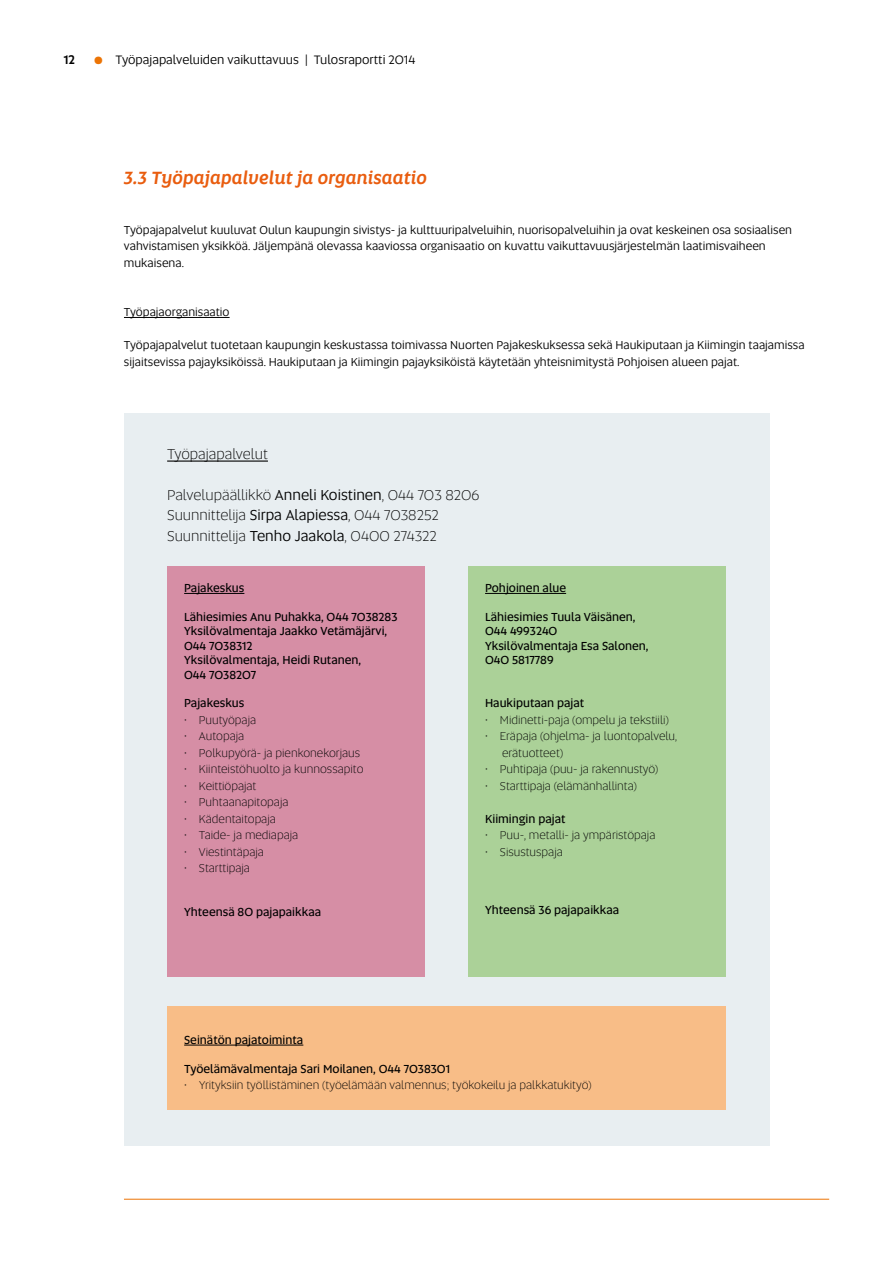
<style>
.page{position:relative;width:893px;height:1263px;background:#fff}
.page>*{position:absolute;margin:0;border:0;box-sizing:border-box;transform-origin:0 0}
.t1{font:italic 500 18px "Altis";color:#e95d0f}
.t2{font:300 15px/20.2px "Altis";color:#000}
.t3{font:12.75px "Altis";color:#000}
.t4{font:500 12.75px "Altis";color:#000}
.t5{font:12px/16.5px "Altis";color:#000}
.t6{font:300 12px/16.5px "Altis";color:#000}
.t7{font:12px/14.4px "Altis";color:#000}
.s1{color:#ec7405}
.s2{font-weight:400}
</style>
<div class="page">
<hr style="left:124px;top:1199px;width:705px;height:1px;background:#ec7405">
<hr style="left:124px;top:317px;width:106px;height:1px;background:#000">
<div style="left:124px;top:413px;width:645px;height:733px;background:#e8eef1"></div>
<div style="left:167px;top:567px;width:258px;height:410px;background:#d68ea5"></div>
<hr style="left:184px;top:593px;width:60px;height:1px;background:#000">
<div style="left:468px;top:567px;width:258px;height:410px;background:#abd198"></div>
<hr style="left:167px;top:460px;width:101px;height:2px;background:#000">
<hr style="left:485px;top:593px;width:81px;height:1px;background:#000">
<div style="left:167px;top:1006px;width:559px;height:103px;background:#f8bd87"></div>
<hr style="left:184px;top:1045px;width:119px;height:1px;background:#000">
<p class="t4" style="left:64px;top:50px;width:13px">12</p>
<p class="t3" style="left:93px;top:51px;width:323px"><span class="s1">○</span> Työpajapalveluiden vaikuttavuus | Tulosraportti 2014</p>
<h1 class="t1" style="left:124px;top:165px;width:305px">3.3 Työpajapalvelut ja organisaatio</h1>
<p class="t5" style="left:124px;top:221px;width:670px">Työpajapalvelut kuuluvat Oulun kaupungin sivistys- ja kulttuuripalveluihin, nuorisopalveluihin ja ovat keskeinen osa sosiaalisen vahvistamisen yksikköä. Jäljempänä olevassa kaaviossa organisaatio on kuvattu vaikuttavuusjärjestelmän laatimisvaiheen mukaisena.</p>
<p class="t5" style="left:124px;top:303px;width:107px">Työpajaorganisaatio</p>
<p class="t5" style="left:124px;top:336px;width:682px">Työpajapalvelut tuotetaan kaupungin keskustassa toimivassa Nuorten Pajakeskuksessa sekä Haukiputaan ja Kiimingin taajamissa sijaitsevissa pajayksiköissä. Haukiputaan ja Kiimingin pajayksiköistä käytetään yhteisnimitystä Pohjoisen alueen pajat.</p>
<p class="t2" style="left:167px;top:444px;width:102px">Työpajapalvelut</p>
<p class="t2" style="left:167px;top:484px;width:314px">Palvelupäällikkö <span class="s2">Anneli Koistinen</span>, 044 703 8206<br>Suunnittelija <span class="s2">Sirpa Alapiessa</span>, 044 7038252<br>Suunnittelija <span class="s2">Tenho Jaakola</span>, 0400 274322</p>
<p class="t7" style="left:184px;top:580px;width:62px">Pajakeskus</p>
<p class="t7" style="left:184px;top:609px;width:215px">Lähiesimies Anu Puhakka, 044 7038283<br>Yksilövalmentaja Jaakko Vetämäjärvi,<br>044 7038312<br>Yksilövalmentaja, Heidi Rutanen,<br>044 7038207</p>
<p class="t7" style="left:184px;top:695px;width:62px">Pajakeskus</p>
<p class="t6" style="left:184px;top:711px;width:74px">• Puutyöpaja</p>
<p class="t6" style="left:184px;top:728px;width:62px">• Autopaja</p>
<p class="t6" style="left:184px;top:744px;width:177px">• Polkupyörä- ja pienkonekorjaus</p>
<p class="t6" style="left:184px;top:761px;width:181px">• Kiinteistöhuolto ja kunnossapito</p>
<p class="t6" style="left:184px;top:777px;width:74px">• Keittiöpajat</p>
<p class="t6" style="left:184px;top:794px;width:106px">• Puhtaanapitopaja</p>
<p class="t6" style="left:184px;top:810px;width:93px">• Kädentaitopaja</p>
<p class="t6" style="left:184px;top:827px;width:116px">• Taide- ja mediapaja</p>
<p class="t6" style="left:184px;top:843px;width:81px">• Viestintäpaja</p>
<p class="t6" style="left:184px;top:860px;width:67px">• Starttipaja</p>
<p class="t7" style="left:184px;top:904px;width:139px">Yhteensä 80 pajapaikkaa</p>
<p class="t7" style="left:485px;top:580px;width:83px">Pohjoinen alue</p>
<p class="t7" style="left:485px;top:609px;width:165px">Lähiesimies Tuula Väisänen,<br>044 4993240<br>Yksilövalmentaja Esa Salonen,<br>040 5817789</p>
<p class="t7" style="left:485px;top:695px;width:101px">Haukiputaan pajat</p>
<p class="t6" style="left:485px;top:711px;width:186px">• Midinetti-paja (ompelu ja tekstiili)</p>
<p class="t6" style="left:502px;top:728px;width:177px;text-indent:-17px">• Eräpaja (ohjelma- ja luontopalvelu, erätuotteet)</p>
<p class="t6" style="left:485px;top:761px;width:175px">• Puhtipaja (puu- ja rakennustyö)</p>
<p class="t6" style="left:485px;top:777px;width:153px">• Starttipaja (elämänhallinta)</p>
<p class="t7" style="left:485px;top:811px;width:82px">Kiimingin pajat</p>
<p class="t6" style="left:485px;top:827px;width:172px">• Puu-, metalli- ja ympäristöpaja</p>
<p class="t6" style="left:485px;top:843px;width:79px">• Sisustuspaja</p>
<p class="t7" style="left:485px;top:902px;width:136px">Yhteensä 36 pajapaikkaa</p>
<p class="t7" style="left:184px;top:1032px;width:121px">Seinätön pajatoiminta</p>
<p class="t7" style="left:184px;top:1061px;width:267px">Työelämävalmentaja Sari M oilanen, 044 7038301</p>
<p class="t6" style="left:184px;top:1076px;width:409px">• Yrityksiin työllistäminen (työelämään valmennus; työkokeilu ja palkkatukityö)</p>
</div>
